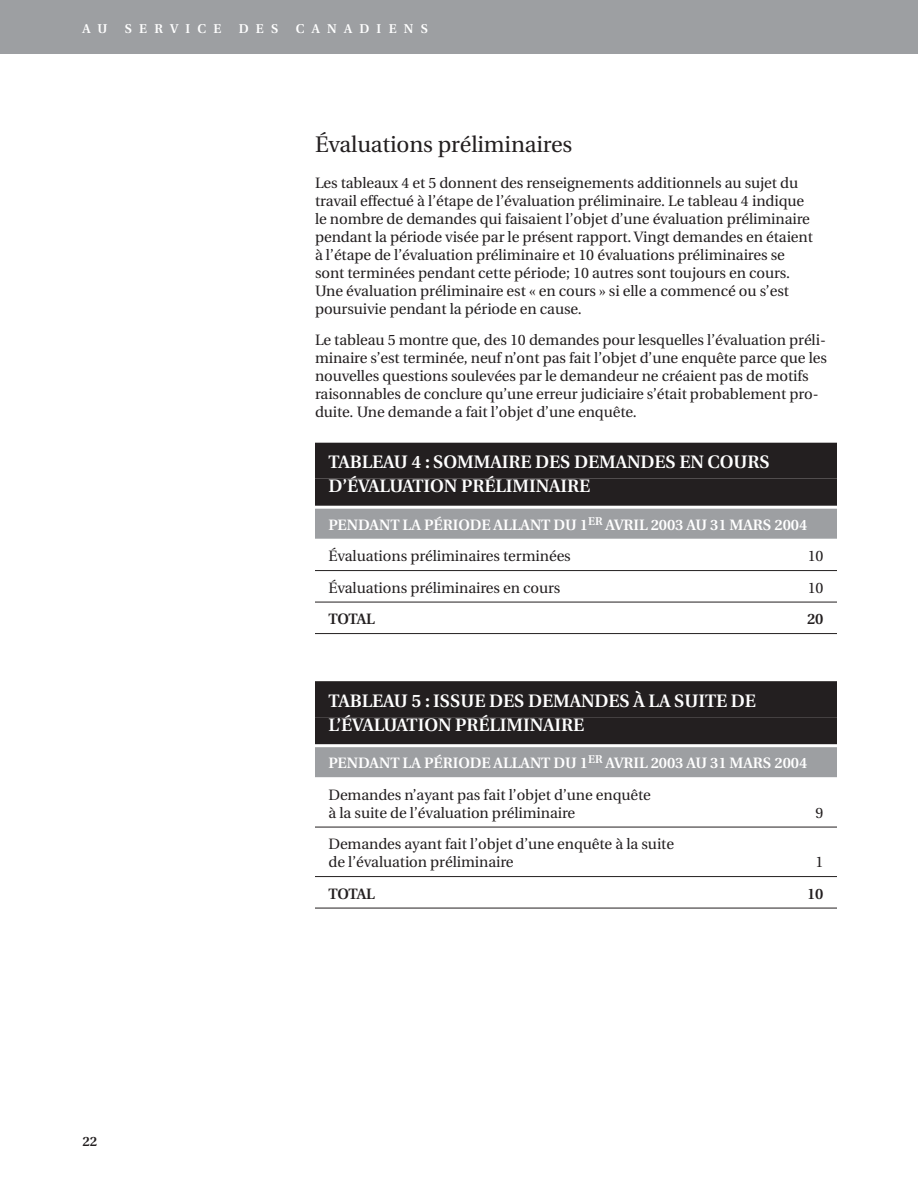
<style>
.page{position:relative;width:918px;height:1188px;background:#fff}
.page>*{position:absolute;margin:0;border:0;box-sizing:border-box;transform-origin:0 0}
.t1{font:22.5px "Utopia";letter-spacing:-.005em;color:#231f20}
.t2{font:600 18px/24px "Utopia";letter-spacing:-.005em;color:#fff}
.t3{font:15px/18px "Utopia";letter-spacing:-.005em;color:#231f20}
.t4{font:600 15px/31.5px "Utopia";letter-spacing:-.005em;color:#fff}
.t5{font:600 15px "Utopia";letter-spacing:-.025em;color:#231f20}
.t6{font:600 13.5px "Utopia";color:#231f20}
.t7{font:600 12.75px "Utopia";letter-spacing:.57em;color:#fff}
.s1{font-weight:400;color:#231f20}
</style>
<div class="page">
<div style="left:0;top:0;width:918px;height:54px;background:#9d9fa2"></div>
<div style="left:315px;top:443px;width:522px;height:36px;background:#231f20"></div>
<div style="left:315px;top:479px;width:522px;height:27px;background:#231f20"></div>
<div style="left:315px;top:509px;width:522px;height:30px;background:#9d9fa2"></div>
<hr style="left:315px;top:570px;width:522px;height:1px;background:#231f20">
<hr style="left:315px;top:602px;width:522px;height:1px;background:#231f20">
<hr style="left:315px;top:633px;width:522px;height:1px;background:#231f20">
<div style="left:315px;top:681px;width:522px;height:36px;background:#231f20"></div>
<div style="left:315px;top:717px;width:522px;height:27px;background:#231f20"></div>
<div style="left:315px;top:747px;width:522px;height:30px;background:#9d9fa2"></div>
<hr style="left:315px;top:827px;width:522px;height:1px;background:#231f20">
<hr style="left:315px;top:876px;width:522px;height:1px;background:#231f20">
<hr style="left:315px;top:908px;width:522px;height:1px;background:#231f20">
<p class="t7" style="left:82px;top:24px;width:26px">A U</p>
<p class="t7" style="left:125px;top:24px;width:98px">SERVICE</p>
<p class="t7" style="left:239px;top:24px;width:41px">DES</p>
<p class="t7" style="left:296px;top:24px;width:134px">CANADIENS</p>
<h1 class="t1" style="left:315px;top:135px;width:259px">Évaluations préliminaires</h1>
<p class="t3" style="left:315px;top:175px;width:499px">Les tableaux 4 et 5 donnent des renseignements additionnels au sujet du travail effectué à l’étape de l’évaluation préliminaire. Le tableau 4 indique le nombre de demandes qui faisaient l’objet d’une évaluation préliminaire pendant la période visée par le présent rapport. Vingt demandes en étaient à l’étape de l’évaluation préliminaire et 10 évaluations préliminaires se sont terminées pendant cette période; 10 autres sont toujours en cours.<br>Une évaluation préliminaire est « en cours » si elle a commencé ou s’est poursuivie pendant la période en cause.</p>
<p class="t3" style="left:315px;top:332px;width:513px">Le tableau 5 montre que, des 10 demandes pour lesquelles l’évaluation préli&shy;minaire s’est terminée, neuf n’ont pas fait l’objet d’une enquête parce que les nouvelles questions soulevées par le demandeur ne créaient pas de motifs raisonnables de conclure qu’une erreur judiciaire s’était probablement pro&shy;duite. Une demande a fait l’objet d’une enquête.</p>
<p class="t2" style="left:328px;top:452px;width:443px">TABLEAU 4 : SOMMAIRE DES DEMANDES EN COURS<br>D’ÉVALUATION PRÉLIMINAIRE</p>
<p class="t4" style="left:328px;top:510px;width:480px">PENDANT LA PÉRIODE ALLANT DU 1<sup>ER</sup> AVRIL 2003 AU 31 MARS 2004<br><span class="s1">Évaluations préliminaires terminées</span></p>
<p class="t3" style="left:808px;top:548px;width:17px">10</p>
<p class="t3" style="left:328px;top:580px;width:233px">Évaluations préliminaires en cours</p>
<p class="t3" style="left:808px;top:580px;width:17px">10</p>
<p class="t5" style="left:328px;top:613px;width:48px">TOTAL</p>
<p class="t5" style="left:807px;top:613px;width:18px">20</p>
<p class="t2" style="left:328px;top:690px;width:429px">TABLEAU 5 : ISSUE DES DEMANDES À LA SUITE DE<br>L’ÉVALUATION PRÉLIMINAIRE</p>
<p class="t4" style="left:328px;top:749px;width:480px">PENDANT LA PÉRIODE ALLANT DU 1<sup>ER</sup> AVRIL 2003 AU 31 MARS 2004<br><span class="s1">Demandes n’ayant pas fait l’objet d’une enquête</span></p>
<p class="t3" style="left:328px;top:805px;width:248px">à la suite de l’évaluation préliminaire</p>
<p class="t3" style="left:816px;top:805px;width:9px">9</p>
<p class="t3" style="left:328px;top:836px;width:347px">Demandes ayant fait l’objet d’une enquête à la suite de l’évaluation préliminaire</p>
<p class="t3" style="left:816px;top:854px;width:9px">1</p>
<p class="t6" style="left:82px;top:1135px;width:16px">22</p>
<p class="t5" style="left:328px;top:888px;width:48px">TOTAL</p>
<p class="t5" style="left:807px;top:888px;width:18px">10</p>
</div>
